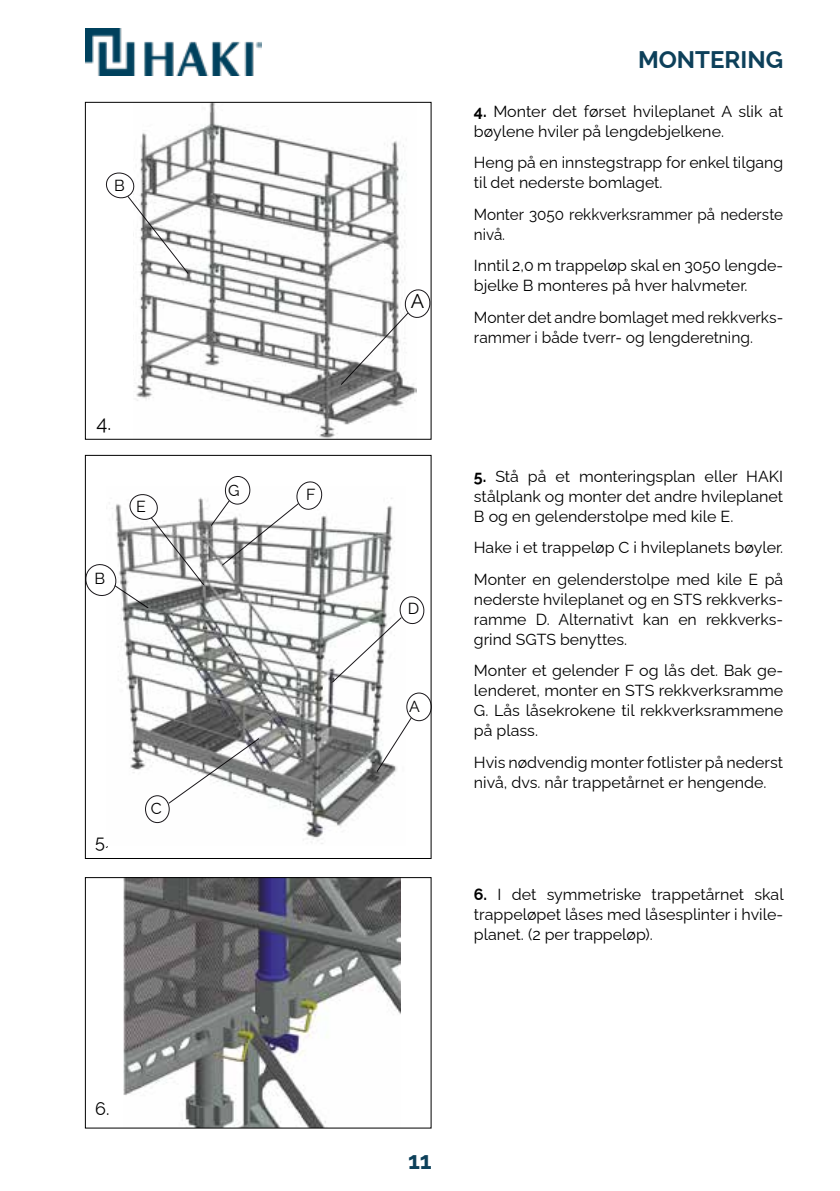
<style>
.page{position:relative;width:840px;height:1191px;background:#fff}
.page>*{position:absolute;margin:0;border:0;box-sizing:border-box;transform-origin:0 0}
.t1{font:700 24px "Raleway";color:#0d405a}
.t2{font:20px "Raleway";color:#000}
.t3{font:18px "Raleway";color:#000}
.t4{font:16px/20px "Raleway";color:#000}
.t5{font:16px/20px "Raleway";color:#000;scale:.95 1}
.s1{font-weight:700}
</style>
<div class="page">
<div style="left:406px;top:692px;width:25px;height:29px;border:1px solid #1a171b;border-radius:50%"></div>
<svg style="left:405px;top:717px;width:7px;height:12px"></svg>
<svg style="left:416px;top:289px;width:13px;height:29px"></svg>
<svg style="left:105px;top:172px;width:28px;height:32px"></svg>
<div style="left:224px;top:476px;width:26px;height:29px;border:1px solid #1a171b;border-radius:50%"></div>
<svg style="left:84px;top:480px;width:341px;height:203px"></svg>
<img style="left:85px;top:28px;width:176px;height:48px">
<div style="left:85px;top:877px;width:346px;height:251px;border:1px solid #000"></div>
<div style="left:85px;top:455px;width:346px;height:403px;border:1px solid #000"></div>
<img style="left:133px;top:102px;width:283px;height:336px">
<img style="left:124px;top:878px;width:277px;height:249px">
<img style="left:106px;top:486px;width:299px;height:358px">
<p class="t4" style="left:114px;top:173px;width:12px">B</p>
<p class="t2" style="left:97px;top:407px;width:16px">4.</p>
<p class="t4" style="left:94px;top:566px;width:12px">B</p>
<p class="t4" style="left:136px;top:495px;width:11px">E</p>
<p class="t4" style="left:228px;top:478px;width:13px">G</p>
<p class="t4" style="left:306px;top:482px;width:11px">F</p>
<p class="t3" style="left:95px;top:827px;width:15px">5.</p>
<p class="t4" style="left:151px;top:796px;width:12px">C</p>
<p class="t3" style="left:95px;top:1094px;width:16px">6.</p>
<p class="t2" style="left:410px;top:285px;width:15px">A</p>
<p class="t4" style="left:407px;top:596px;width:13px">D</p>
<p class="t4" style="left:409px;top:694px;width:12px">A</p>
<h1 class="t1" style="left:637px;top:40px;width:147px">MONTERING</h1>
<p class="t4" style="left:473px;top:100px;width:310px"><span class="s1">4.</span> Monter det førset hvileplanet A slik at bøylene hviler på lengdebjelkene.</p>
<p class="t4" style="left:473px;top:151px;width:310px">Heng på en innstegstrapp for enkel tilgang til det nederste bomlaget.</p>
<p class="t5" style="left:473px;top:202px;width:327px">Monter 3050 rekkverksrammer på nederste nivå.</p>
<p class="t4" style="left:473px;top:254px;width:310px">Inntil 2,0 m trappeløp skal en 3050 lengde&shy;bjelke B monteres på hver halvmeter.</p>
<p class="t4" style="left:473px;top:305px;width:310px">Monter det andre bomlaget med rekkverks&shy;rammer i både tverr- og lengderetning.</p>
<p class="t4" style="left:473px;top:464px;width:310px;text-align:justify"><span class="s1">5.</span> Stå på et monteringsplan eller HAKI stålplank og monter det andre hvileplanet B og en gelenderstolpe med kile E.</p>
<p class="t4" style="left:473px;top:530px;width:310px;line-height:31.4px">Hake i et trappeløp C i hvileplanets bøyler.<br>Monter en gelenderstolpe med kile E på</p>
<p class="t4" style="left:473px;top:587px;width:310px;text-align:justify">nederste hvileplanet og en STS rekkverks&shy;ramme D. Alternativt kan en rekkverks&shy;grind SGTS benyttes.</p>
<p class="t4" style="left:473px;top:659px;width:310px;text-align:justify">Monter et gelender F og lås det. Bak ge&shy;lenderet, monter en STS rekkverksramme G. Lås låsekrokene til rekkverksrammene på plass.</p>
<p class="t4" style="left:473px;top:750px;width:310px">Hvis nødvendig monter fotlister på nederst nivå, dvs. når trappetårnet er hengende.</p>
<p class="t4" style="left:473px;top:882px;width:311px;text-align:justify"><span class="s1">6.</span> I det symmetriske trappetårnet skal trappeløpet låses med låsesplinter i hvile&shy;planet. (2 per trappeløp).</p>
<h1 class="t1" style="left:408px;top:1141px;width:25px">11</h1>
</div>
